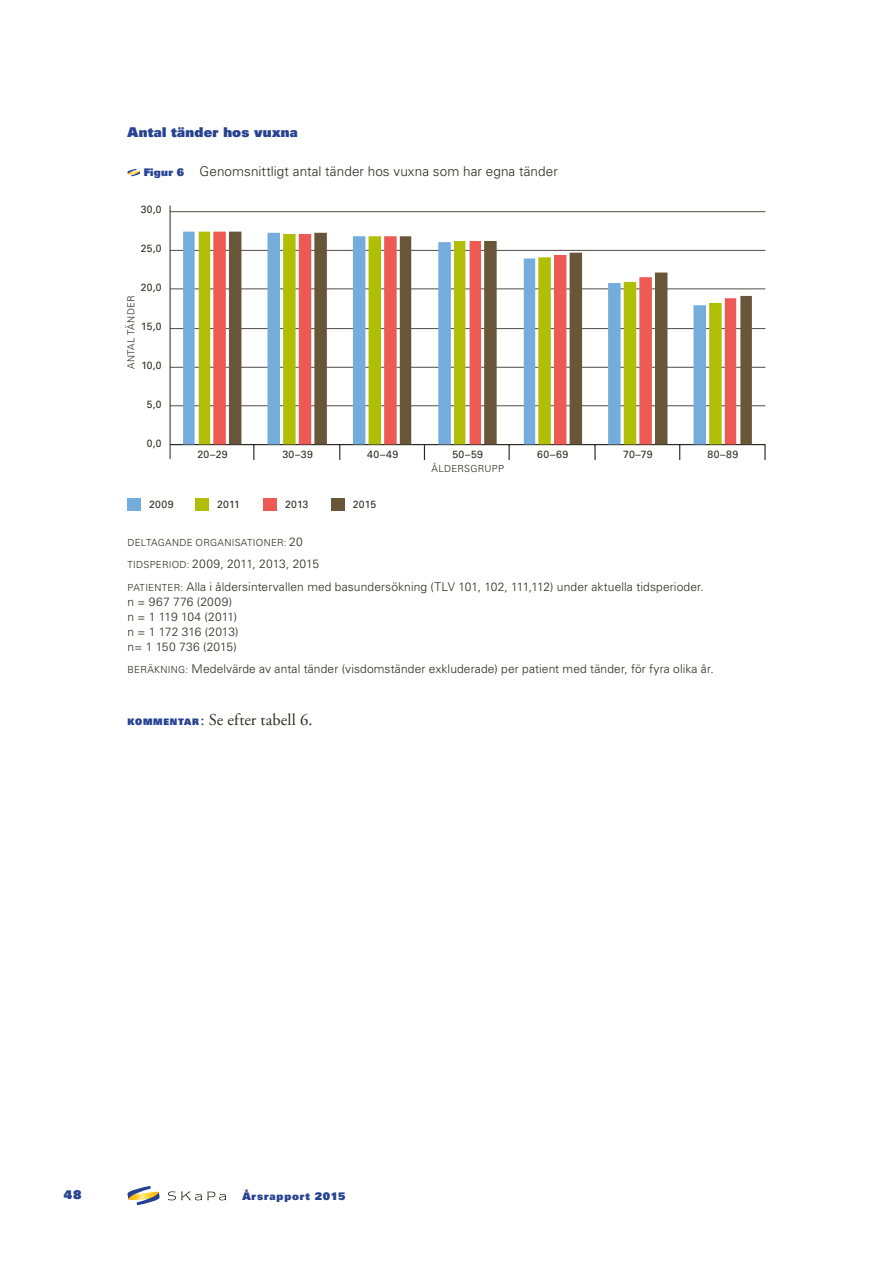
<style>
.page{position:relative;width:893px;height:1263px;background:#fff}
.page>*{position:absolute;margin:0;border:0;box-sizing:border-box;transform-origin:0 0}
.t1{font:16.5px "Adobe Garamond";letter-spacing:.005em;color:#2c2925}
.t2{font:300 13.5px "Univers LT Std";letter-spacing:.005em;color:#2c2925}
.t3{font:13.5px "Univers LT Std X Black";letter-spacing:.025em;color:#274291}
.t4{font:300 12px/15px "Univers LT Std";letter-spacing:.01em;color:#2c2925}
.t5{font:12px "Univers LT Std X Black";color:#274291}
.t6{font:10.5px "Univers LT Std";letter-spacing:.025em;color:#2c2925}
.t7{font:10.5px "Univers LT Std X Black";letter-spacing:.075em;color:#274291}
.t8{font:300 9.75px "Univers LT Std";letter-spacing:.025em;color:#2c2925}
.s1{font-family:"Univers LT Std X Black";font-weight:400;font-size:10.5px;color:#274291}
.s2{font-size:12px}
.s3{font-size:9.75px}
.s4{font-family:"Univers LT Std X Black";font-size:9px;color:#274291}
.s5{color:#274291}
</style>
<div class="page">
<svg style="left:168px;top:1191px;width:58px;height:9px"></svg>
<svg style="left:128px;top:1186px;width:32px;height:19px"></svg>
<svg style="left:128px;top:169px;width:12px;height:7px"></svg>
<svg style="left:765px;top:445px;width:1px;height:14px"></svg>
<svg style="left:679px;top:445px;width:1px;height:14px"></svg>
<svg style="left:595px;top:445px;width:1px;height:14px"></svg>
<svg style="left:509px;top:445px;width:1px;height:14px"></svg>
<svg style="left:424px;top:445px;width:1px;height:14px"></svg>
<svg style="left:339px;top:445px;width:1px;height:14px"></svg>
<svg style="left:254px;top:445px;width:1px;height:14px"></svg>
<hr style="left:170px;top:444px;width:595px;height:1px;background:#2c2925">
<hr style="left:170px;top:406px;width:595px;height:1px;background:#2c2925">
<hr style="left:170px;top:367px;width:595px;height:1px;background:#2c2925">
<hr style="left:170px;top:328px;width:595px;height:1px;background:#2c2925">
<hr style="left:170px;top:289px;width:595px;height:1px;background:#2c2925">
<hr style="left:170px;top:250px;width:595px;height:1px;background:#2c2925">
<hr style="left:170px;top:211px;width:595px;height:1px;background:#2c2925">
<svg style="left:183px;top:232px;width:16px;height:212px;fill:#74acdb"></svg>
<svg style="left:199px;top:232px;width:14px;height:212px;background:#beca36"></svg>
<svg style="left:213px;top:232px;width:16px;height:212px;fill:#ec5a53"></svg>
<svg style="left:229px;top:232px;width:523px;height:212px"></svg>
<hr style="left:170px;top:206px;width:1px;height:253px;background:#2c2925">
<div style="left:128px;top:498px;width:13px;height:12px;background:#74acdb"></div>
<div style="left:195px;top:498px;width:14px;height:12px;background:#b0bf05"></div>
<div style="left:263px;top:498px;width:14px;height:12px;background:#ec5a53"></div>
<div style="left:331px;top:498px;width:14px;height:12px;background:#695537"></div>
<p class="t3" style="left:128px;top:124px;width:172px">Antal tänder hos vuxna</p>
<p class="t2" style="left:144px;top:163px;width:416px"><span class="s1">Figur 6</span> Genomsnittligt antal tänder hos vuxna som har egna tänder</p>
<p class="t6" style="left:141px;top:203px;width:22px">30,0</p>
<p class="t6" style="left:141px;top:242px;width:22px">25,0</p>
<p class="t6" style="left:141px;top:281px;width:22px">20,0</p>
<p class="t6" style="left:141px;top:320px;width:22px">15,0</p>
<p class="t6" style="left:141px;top:359px;width:22px">10,0</p>
<p class="t6" style="left:147px;top:398px;width:16px">5,0</p>
<p class="t6" style="left:147px;top:437px;width:16px">0,0</p>
<p class="t8" style="left:125px;top:369px;width:75px;rotate:-90deg">ANTAL TÄNDER</p>
<p class="t6" style="left:198px;top:448px;width:32px">20–29</p>
<p class="t6" style="left:282px;top:448px;width:32px">30–39</p>
<p class="t6" style="left:367px;top:448px;width:33px">40–49</p>
<p class="t6" style="left:452px;top:448px;width:32px">50–59</p>
<p class="t6" style="left:537px;top:448px;width:32px">60–69</p>
<p class="t6" style="left:623px;top:448px;width:31px">70–79</p>
<p class="t6" style="left:707px;top:448px;width:32px">80–89</p>
<p class="t8" style="left:431px;top:463px;width:74px">ÅLDERSGRUPP</p>
<p class="t6" style="left:149px;top:498px;width:26px">2009</p>
<p class="t6" style="left:217px;top:498px;width:24px">2011</p>
<p class="t6" style="left:285px;top:498px;width:25px">2013</p>
<p class="t6" style="left:353px;top:498px;width:25px">2015</p>
<p class="t8" style="left:128px;top:536px;width:177px">DELTAGANDE ORGANISATIONER: <span class="s2">20</span></p>
<p class="t4" style="left:128px;top:553px;width:578px;line-height:22.5px"><span class="s3">TIDSPERIOD:</span> 2009, 2011, 2013, 2015<br><span class="s3">PATIENTER:</span> Alla i åldersintervallen med basundersökning (TLV 101, 102, 111,112) under aktuella tidsperioder.</p>
<p class="t4" style="left:128px;top:594px;width:112px">n = 967 776 (2009) n = 1 119 104 (2011) n = 1 172 316 (2013) n= 1 150 736 (2015)</p>
<p class="t4" style="left:128px;top:662px;width:588px"><span class="s3">BERÄKNING:</span> Medelvärde av antal tänder (visdomständer exkluderade) per patient med tänder, för fyra olika år.</p>
<h1 class="t1" style="left:128px;top:711px;width:187px"><span class="s4">KOMMENTAR</span> <span class="s5">:</span> Se efter tabell 6.</h1>
<p class="t5" style="left:64px;top:1187px;width:19px">48</p>
<p class="t7" style="left:242px;top:1189px;width:105px">Årsrapport 2015</p>
</div>
